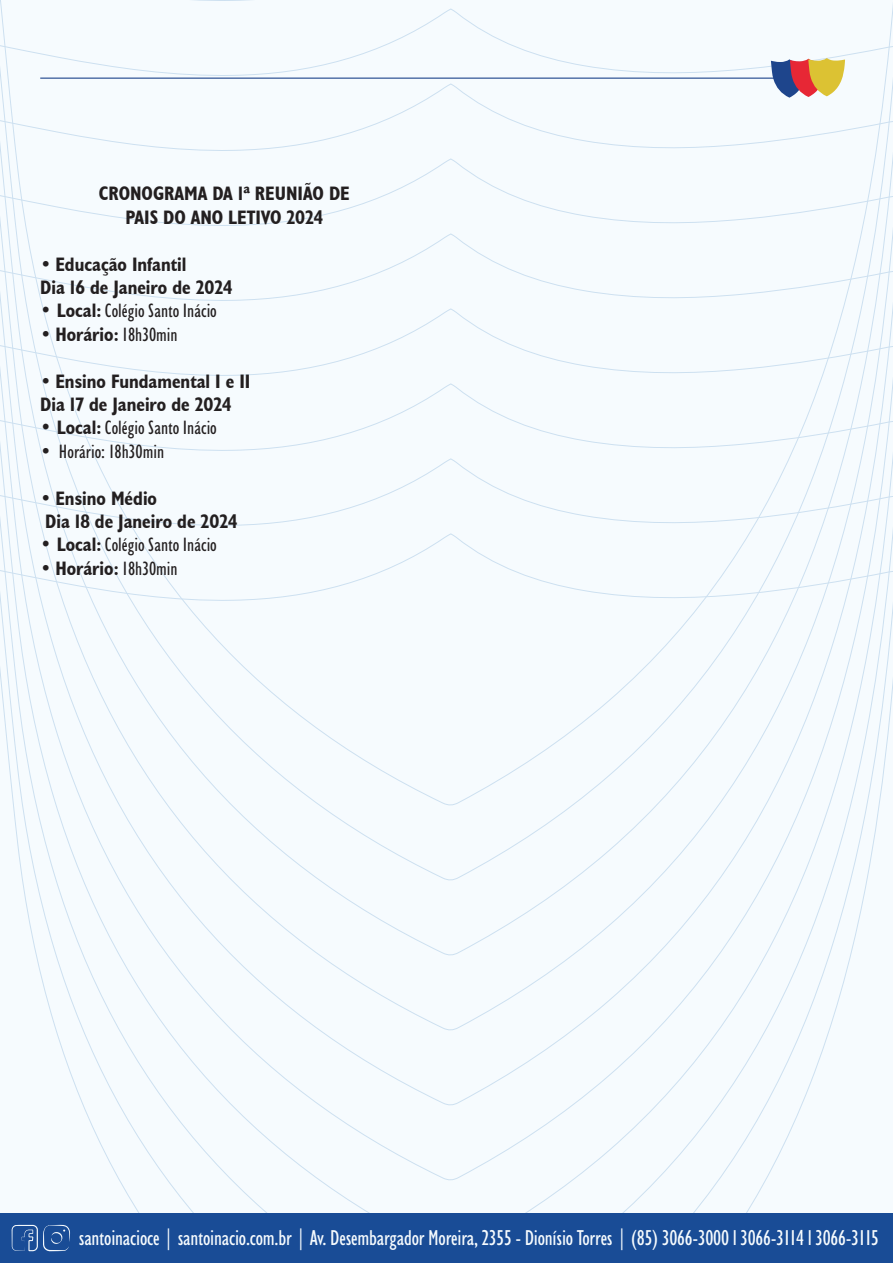
<style>
.page{position:relative;width:893px;height:1263px;background:#fff}
.page>*{position:absolute;margin:0;border:0;box-sizing:border-box;transform-origin:0 0}
.t1{font:condensed 21.75px "Humanist 521 BT";letter-spacing:-.01em;color:#f6fbfe}
.t2{font:700 condensed 19.5px/23.4px "Humanist 521 BT";color:#231f20}
.t3{font:condensed 19.5px "Humanist 521 BT";color:#231f20}
.s1{font-weight:400}
.s2{font-weight:700}
</style>
<div class="page">
<div style="left:0;top:0;width:893px;height:458px;background:#f6fbfe"></div>
<div style="left:0;top:458px;width:893px;height:75px;background:#f6fbfe"></div>
<div style="left:0;top:533px;width:893px;height:680px;background:#f6fbfe"></div>
<hr style="left:40px;top:78px;width:739px;height:1px;background:#1e458c">
<svg style="left:771px;top:58px;width:74px;height:40px"></svg>
<div style="left:0;top:1213px;width:893px;height:50px;background:#194c96"></div>
<svg style="left:11px;top:1224px;width:59px;height:27px"></svg>
<p class="t2" style="left:99px;top:182px;width:252px;text-align:center">CRONOGRAMA DA 1ª REUNIÃO DE<br>PAIS DO ANO LETIVO 2024</p>
<p class="t2" style="left:40px;top:252px;width:194px"><span class="s1">•</span> Educação Infantil<br>Dia 16 de Janeiro de 2024</p>
<p class="t3" style="left:40px;top:300px;width:178px"><span class="s2">• Local:</span> Colégio Santo Inácio</p>
<p class="t3" style="left:40px;top:323px;width:139px">• <span class="s2">Horário:</span> 18h30min</p>
<p class="t2" style="left:40px;top:369px;width:212px"><span class="s1">•</span> Ensino Fundamental I e II<br>Dia 17 de Janeiro de 2024</p>
<p class="t3" style="left:40px;top:417px;width:178px"><span class="s2">• Local:</span> Colégio Santo Inácio</p>
<p class="t3" style="left:40px;top:440px;width:125px">• Horário: 18h30min</p>
<p class="t2" style="left:40px;top:486px;width:199px"><span class="s1">•</span> Ensino Médio<br>Dia 18 de Janeiro de 2024</p>
<p class="t3" style="left:40px;top:534px;width:178px"><span class="s2">• Local:</span> Colégio Santo Inácio</p>
<p class="t3" style="left:40px;top:557px;width:139px">• <span class="s2">Horário:</span> 18h30min</p>
<p class="t1" style="left:79px;top:1225px;width:802px">santoinacioce | santoinacio.com.br | Av. Desembargador Moreira, 2355 - Dionísio Torres | (85) 3066-3000 l 3066-3114 l 3066-3115</p>
</div>
